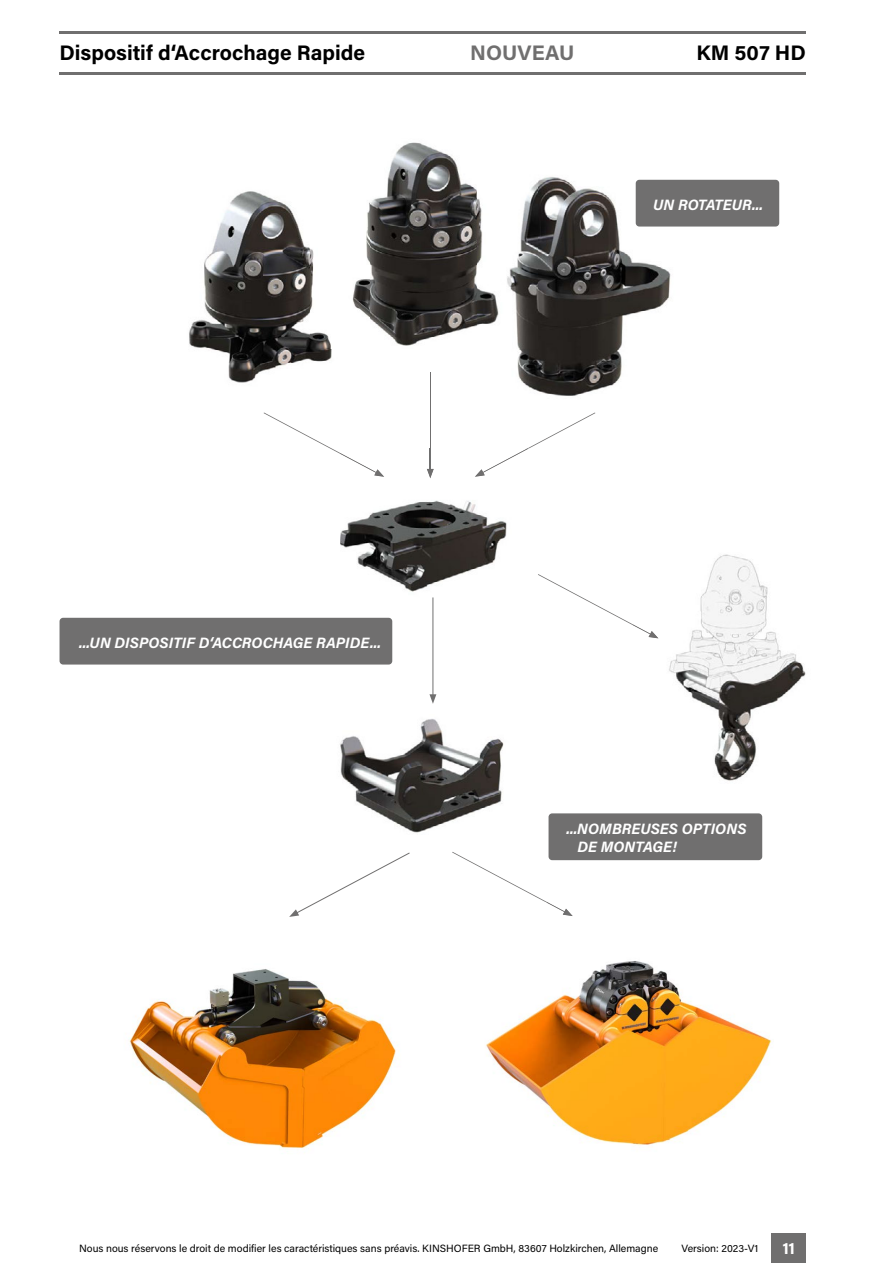
<style>
.page{position:relative;width:893px;height:1263px;background:#fff}
.page>*{position:absolute;margin:0;border:0;box-sizing:border-box;transform-origin:0 0}
.t1{font:700 21px "Acumin Pro";color:#000}
.t2{font:700 21px "Acumin Pro";color:#706f6f}
.t3{font:700 16.5px "Acumin Pro";color:#fff}
.t4{font:italic 700 15px/18px "Acumin Pro";letter-spacing:.005em;color:#fff}
.t5{font:10.5px "Acumin Pro";color:#000}
</style>
<div class="page">
<div style="left:772px;top:1233px;width:34px;height:30px;background:#706f6f"></div>
<img style="left:189px;top:191px;width:143px;height:192px">
<img style="left:369px;top:142px;width:109px;height:204px">
<img style="left:310px;top:191px;width:59px;height:158px">
<img style="left:517px;top:177px;width:169px;height:219px">
<img style="left:478px;top:177px;width:60px;height:172px">
<hr style="left:60px;top:72px;width:746px;height:2px;background:#706f6f">
<hr style="left:60px;top:32px;width:746px;height:2px;background:#706f6f">
<hr style="left:430px;top:372px;width:1px;height:99px;background:#706f6f">
<img style="left:340px;top:500px;width:167px;height:135px">
<svg style="left:264px;top:412px;width:120px;height:65px"></svg>
<svg style="left:475px;top:412px;width:120px;height:65px"></svg>
<svg style="left:427px;top:449px;width:7px;height:29px"></svg>
<img style="left:340px;top:719px;width:164px;height:114px">
<img style="left:129px;top:969px;width:267px;height:179px">
<hr style="left:433px;top:597px;width:1px;height:100px;background:#706f6f">
<svg style="left:429px;top:694px;width:7px;height:10px"></svg>
<svg style="left:289px;top:852px;width:121px;height:65px"></svg>
<img style="left:656px;top:554px;width:150px;height:227px">
<svg style="left:538px;top:574px;width:120px;height:64px"></svg>
<div style="left:636px;top:180px;width:143px;height:47px;background:#706f6f;border-radius:4px"></div>
<div style="left:60px;top:618px;width:332px;height:46px;background:#706f6f;border-radius:4px"></div>
<div style="left:549px;top:813px;width:213px;height:47px;background:#706f6f;border-radius:4px"></div>
<img style="left:486px;top:961px;width:286px;height:184px">
<svg style="left:452px;top:852px;width:121px;height:64px"></svg>
<h1 class="t1" style="left:60px;top:38px;width:307px">Dispositif d‘Accrochage Rapide</h1>
<h1 class="t2" style="left:470px;top:38px;width:106px">NOUVEAU</h1>
<h1 class="t1" style="left:697px;top:38px;width:111px">KM 507 HD</h1>
<h3 class="t4" style="left:79px;top:633px;width:304px">...UN DISPOSITIF D‘ACCROCHAGE RAPIDE...</h3>
<h3 class="t4" style="left:653px;top:195px;width:112px">UN ROTATEUR...</h3>
<h3 class="t4" style="left:577px;top:819px;width:171px;text-indent:-11px">...NOMBREUSES OPTIONS<br>DE MONTAGE!</h3>
<p class="t5" style="left:79px;top:1241px;width:581px">Nous nous réservons le droit de modifier les caractéristiques sans préavis. KINSHOFER GmbH, 83607 Holzkirchen, Allemagne</p>
<p class="t5" style="left:682px;top:1241px;width:78px">Version: 2023-V1</p>
<h2 class="t3" style="left:782px;top:1236px;width:14px">11</h2>
</div>
